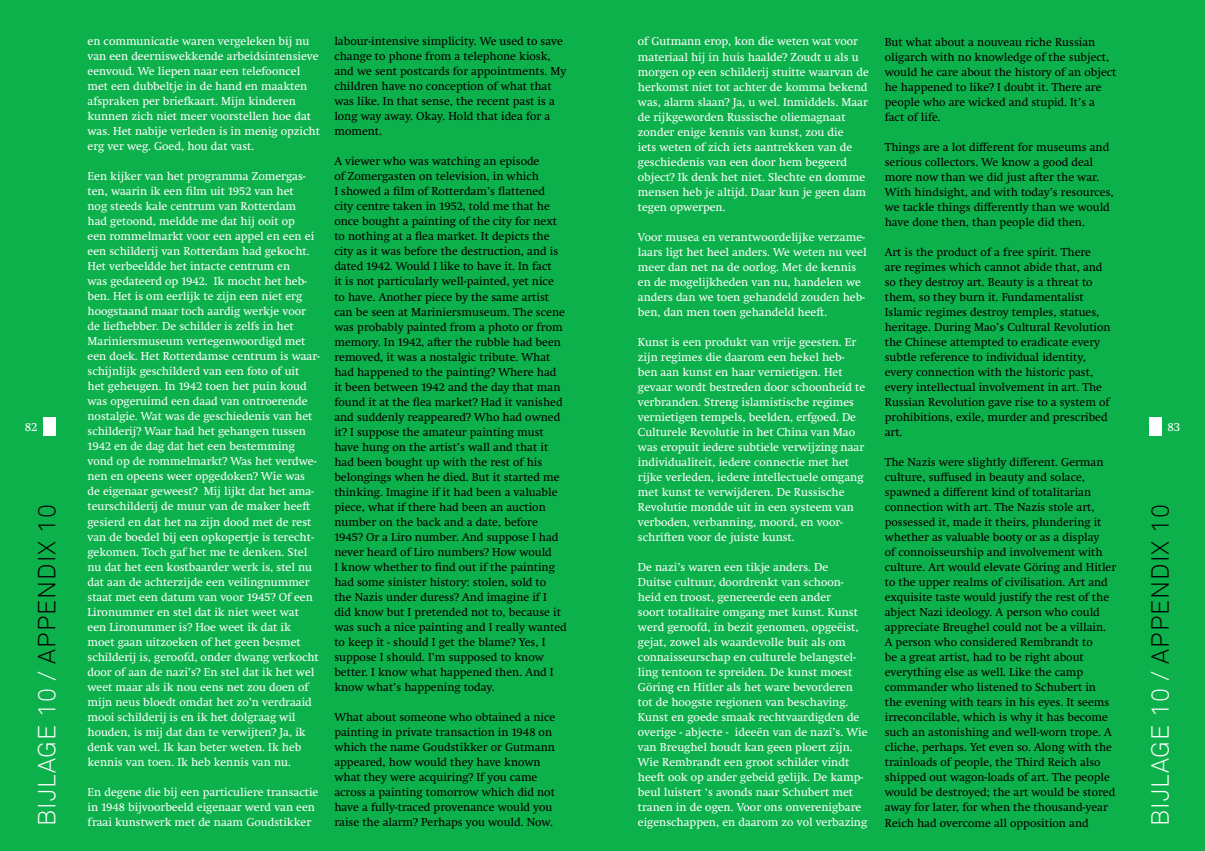
<style>
.page{position:relative;width:1205px;height:851px;background:#fff}
.page>*{position:absolute;margin:0;border:0;box-sizing:border-box;transform-origin:0 0}
.t1{font:300 24.5px "Akkurat";letter-spacing:.045em;color:#fff}
.t2{font:12.25px "Swift Neue LT Pro";color:#fff}
.t3{font:11.75px/15px "Swift Neue LT Pro";color:#fff}
.t4{font:11.75px/15px "Swift Neue LT Pro";color:#000}
.s1{color:#000}
</style>
<div class="page">
<div style="left:0;top:0;width:602px;height:850px;background:#0db14b"></div>
<div style="left:602px;top:0;width:603px;height:850px;background:#0db14b"></div>
<div style="left:43px;top:417px;width:13px;height:18px;background:#fff"></div>
<div style="left:1149px;top:417px;width:13px;height:18px;background:#fff"></div>
<p class="t3" style="left:88px;top:33px;width:234px">en communicatie waren vergeleken bij nu van een deerniswekkende arbeidsintensieve eenvoud. We liepen naar een telefooncel met een dubbeltje in de hand en maakten afspraken per briefkaart. Mijn kinderen kunnen zich niet meer voorstellen hoe dat was. Het nabije verleden is in menig opzicht erg ver weg. Goed, hou dat vast.</p>
<p class="t3" style="left:88px;top:168px;width:234px">Een kijker van het programma Zomergas&shy;ten, waarin ik een film uit 1952 van het<br>nog steeds kale centrum van Rotterdam<br>had getoond, meldde me dat hij ooit op<br>een rommelmarkt voor een appel en een ei een schilderij van Rotterdam had gekocht.<br>Het verbeeldde het intacte centrum en<br>was gedateerd op 1942. Ik mocht het heb&shy;ben. Het is om eerlijk te zijn een niet erg hoogstaand maar toch aardig werkje voor de liefhebber. De schilder is zelfs in het Mariniersmuseum vertegenwoordigd met een doek. Het Rotterdamse centrum is waar&shy;schijnlijk geschilderd van een foto of uit<br>het geheugen. In 1942 toen het puin koud was opgeruimd een daad van ontroerende nostalgie. Wat was de geschiedenis van het schilderij? Waar had het gehangen tussen 1942 en de dag dat het een bestemming vond op de rommelmarkt? Was het verdwe&shy;nen en opeens weer opgedoken? Wie was de eigenaar geweest? Mij lijkt dat het ama&shy;teurschilderij de muur van de maker heeft gesierd en dat het na zijn dood met de rest van de boedel bij een opkopertje is terecht&shy;gekomen. Toch gaf het me te denken. Stel nu dat het een kostbaarder werk is, stel nu dat aan de achterzijde een veilingnummer staat met een datum van voor 1945? Of een Lironummer en stel dat ik niet weet wat een Lironummer is? Hoe weet ik dat ik moet gaan uitzoeken of het geen besmet schilderij is, geroofd, onder dwang verkocht door of aan de nazi’s? En stel dat ik het wel weet maar als ik nou eens net zou doen of mijn neus bloedt omdat het zo’n verdraaid mooi schilderij is en ik het dolgraag wil houden, is mij dat dan te verwijten? Ja, ik denk van wel. Ik kan beter weten. Ik heb kennis van toen. Ik heb kennis van nu.</p>
<p class="t3" style="left:88px;top:784px;width:232px">En degene die bij een particuliere transactie in 1948 bijvoorbeeld eigenaar werd van een fraai kunstwerk met de naam Goudstikker</p>
<p class="t4" style="left:334px;top:34px;width:233px">labour-intensive simplicity. We used to save change to phone from a telephone kiosk, and we sent postcards for appointments. My children have no conception of what that was like. In that sense, the recent past is a long way away. Okay. Hold that idea for a moment.</p>
<p class="t4" style="left:334px;top:154px;width:234px">A viewer who was watching an episode<br>of Zomergasten on television, in which<br>I showed a film of Rotterdam’s flattened city centre taken in 1952, told me that he once bought a painting of the city for next to nothing at a flea market. It depicts the city as it was before the destruction, and is dated 1942. Would I like to have it. In fact<br>it is not particularly well-painted, yet nice to have. Another piece by the same artist can be seen at Mariniersmuseum. The scene was probably painted from a photo or from memory. In 1942, after the rubble had been removed, it was a nostalgic tribute. What had happened to the painting? Where had it been between 1942 and the day that man found it at the flea market? Had it vanished and suddenly reappeared? Who had owned it? I suppose the amateur painting must have hung on the artist’s wall and that it had been bought up with the rest of his belongings when he died. But it started me thinking. Imagine if it had been a valuable piece, what if there had been an auction number on the back and a date, before 1945? Or a Liro number. And suppose I had never heard of Liro numbers? How would<br>I know whether to find out if the painting had some sinister history: stolen, sold to<br>the Nazis under duress? And imagine if I<br>did know but I pretended not to, because it was such a nice painting and I really wanted to keep it - should I get the blame? Yes, I suppose I should. I’m supposed to know better. I know what happened then. And I know what’s happening today.</p>
<p class="t4" style="left:334px;top:709px;width:222px">What about someone who obtained a nice painting in private transaction in 1948 on which the name Goudstikker or Gutmann appeared, how would they have known what they were acquiring? If you came across a painting tomorrow which did not have a fully-traced provenance would you raise the alarm? Perhaps you would. Now.</p>
<p class="t3" style="left:638px;top:34px;width:232px">of Gutmann erop, kon die weten wat voor materiaal hij in huis haalde? Zoudt u als u morgen op een schilderij stuitte waarvan de herkomst niet tot achter de komma bekend was, alarm slaan? Ja, u wel. Inmiddels. Maar de rijkgeworden Russische oliemagnaat zonder enige kennis van kunst, zou die<br>iets weten of zich iets aantrekken van de geschiedenis van een door hem begeerd object? Ik denk het niet. Slechte en domme mensen heb je altijd. Daar kun je geen dam tegen opwerpen.</p>
<p class="t3" style="left:638px;top:229px;width:230px">Voor musea en verantwoordelijke verzame&shy;laars ligt het heel anders. We weten nu veel meer dan net na de oorlog. Met de kennis en de mogelijkheden van nu, handelen we anders dan we toen gehandeld zouden heb&shy;ben, dan men toen gehandeld heeft.</p>
<p class="t3" style="left:638px;top:334px;width:229px">Kunst is een produkt van vrije geesten. Er zijn regimes die daarom een hekel heb&shy;ben aan kunst en haar vernietigen. Het gevaar wordt bestreden door schoonheid te verbranden. Streng islamistische regimes vernietigen tempels, beelden, erfgoed. De Culturele Revolutie in het China van Mao was eropuit iedere subtiele verwijzing naar individualiteit, iedere connectie met het rijke verleden, iedere intellectuele omgang met kunst te verwijderen. De Russische Revolutie mondde uit in een systeem van verboden, verbanning, moord, en voor&shy;schriften voor de juiste kunst.</p>
<p class="t3" style="left:638px;top:559px;width:231px">De nazi’s waren een tikje anders. De<br>Duitse cultuur, doordrenkt van schoon&shy;heid en troost, genereerde een ander<br>soort totalitaire omgang met kunst. Kunst werd geroofd, in bezit genomen, opgeëist, gejat, zowel als waardevolle buit als om connaisseurschap en culturele belangstel&shy;ling tentoon te spreiden. De kunst moest Göring en Hitler als het ware bevorderen tot de hoogste regionen van beschaving.<br>Kunst en goede smaak rechtvaardigden de overige - abjecte - ideeën van de nazi’s. Wie van Breughel houdt kan geen ploert zijn.<br>Wie Rembrandt een groot schilder vindt heeft ook op ander gebeid gelijk. De kamp&shy;beul luistert ‘s avonds naar Schubert met tranen in de ogen. Voor ons onverenigbare eigenschappen, en daarom zo vol verbazing</p>
<p class="t4" style="left:885px;top:34px;width:233px">But what about a nouveau riche Russian oligarch with no knowledge of the subject, would he care about the history of an object he happened to like? I doubt it. There are people who are wicked and stupid. It’s a fact of life.</p>
<p class="t4" style="left:885px;top:139px;width:230px">Things are a lot different for museums and serious collectors. We know a good deal more now than we did just after the war.<br>With hindsight, and with today’s resources, we tackle things differently than we would have done then, than people did then.</p>
<p class="t4" style="left:885px;top:244px;width:227px">Art is the product of a free spirit. There<br>are regimes which cannot abide that, and so they destroy art. Beauty is a threat to them, so they burn it. Fundamentalist Islamic regimes destroy temples, statues, heritage. During Mao’s Cultural Revolution the Chinese attempted to eradicate every subtle reference to individual identity, every connection with the historic past, every intellectual involvement in art. The Russian Revolution gave rise to a system of prohibitions, exile, murder and prescribed art.</p>
<p class="t4" style="left:885px;top:454px;width:233px">The Nazis were slightly different. German culture, suffused in beauty and solace, spawned a different kind of totalitarian connection with art. The Nazis stole art, possessed it, made it theirs, plundering it whether as valuable booty or as a display<br>of connoisseurship and involvement with culture. Art would elevate Göring and Hitler to the upper realms of civilisation. Art and exquisite taste would justify the rest of the abject Nazi ideology. A person who could appreciate Breughel could not be a villain.<br>A person who considered Rembrandt to<br>be a great artist, had to be right about everything else as well. Like the camp commander who listened to Schubert in<br>the evening with tears in his eyes. It seems irreconcilable, which is why it has become such an astonishing and well-worn trope. A cliche, perhaps. Yet even so. Along with the trainloads of people, the Third Reich also shipped out wagon-loads of art. The people would be destroyed; the art would be stored away for later, for when the thousand-year Reich had overcome all opposition and</p>
<p class="t2" style="left:25px;top:419px;width:14px">82</p>
<p class="t2" style="left:1167px;top:419px;width:14px">83</p>
<h1 class="t1" style="left:32px;top:826px;width:323px;rotate:-90deg">bijlage 10 / <span class="s1">appendix 10</span></h1>
<h1 class="t1" style="left:1145px;top:826px;width:323px;rotate:-90deg">bijlage 10 / <span class="s1">appendix 10</span></h1>
</div>
